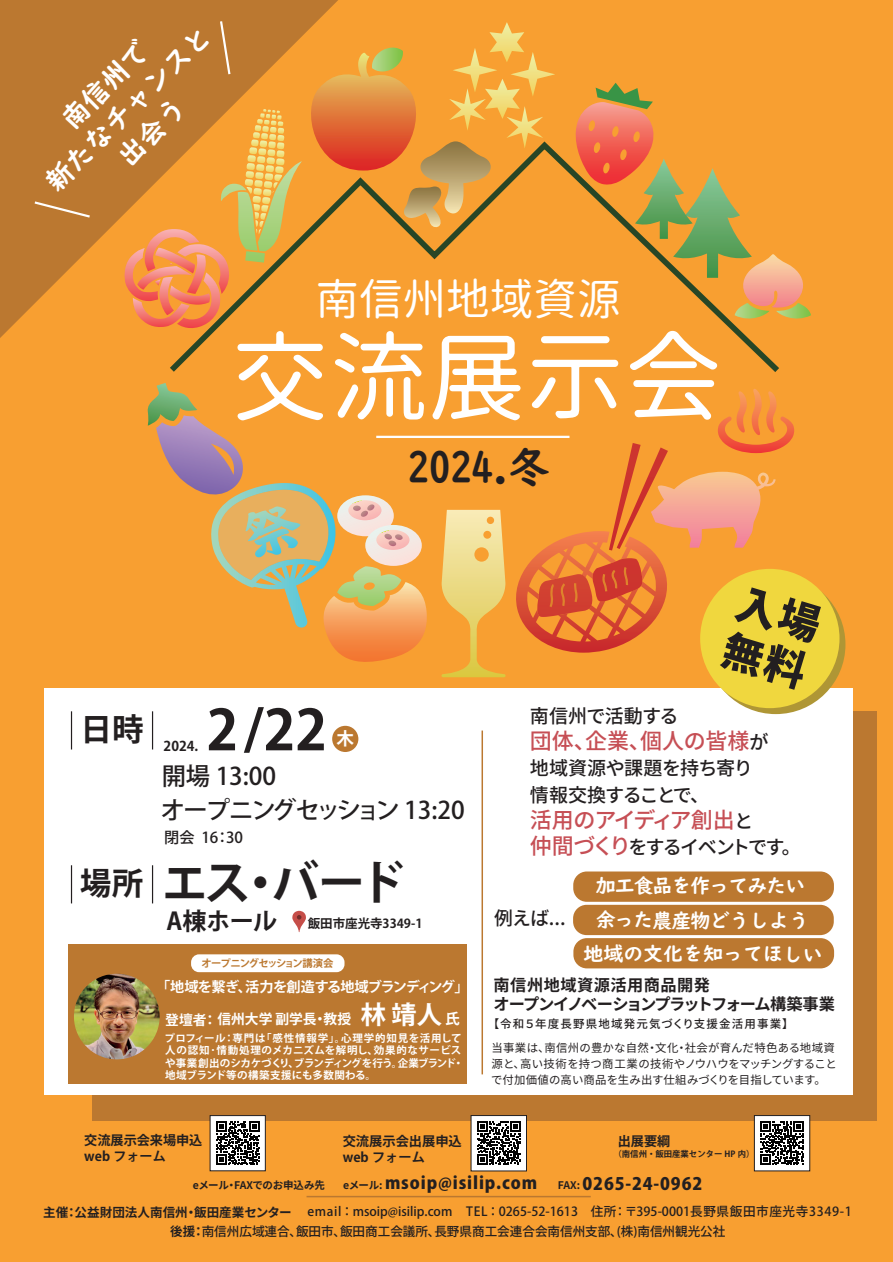
<style>
.page{position:relative;width:893px;height:1262px;background:#fff}
.page>*{position:absolute;margin:0;border:0;box-sizing:border-box;transform-origin:0 0}
.t1{font:98.25px "Honoka Maru Gothic";color:#fff}
.t2{font:700 55.2px "Koz Go Pr 6 N";color:#231f20}
.t3{font:700 46.65px "Koz Go Pr 6 N";color:#231f20}
.t4{font:43.5px "Honoka Maru Gothic";color:#fff}
.t5{font:42.45px "UD Digi Kyokasho N B";color:#231f20}
.t6{font:900 41.55px/48.4px "Noto Sans CJ Kjp";color:#231f20}
.t7{font:700 31.65px "Source Han Sans JP";color:#231f20}
.t8{font:27.45px/33px "UD Digi Kyokasho NP B";color:#fff;text-align:center}
.t9{font:500 24.3px/33.3px "Koz Go Pr 6 N";letter-spacing:-.06em;color:#231f20}
.t10{font:700 24.15px "Koz Go Pr 6 N";letter-spacing:-.025em;color:#231f20}
.t11{font:500 22.05px "Source Han Sans JP";letter-spacing:-.015em;color:#c64f55}
.t12{font:500 22.05px "Source Han Sans JP";letter-spacing:-.055em;color:#c64f55}
.t13{font:19.95px/34.3px "UD Digi Kyokasho NP B";letter-spacing:-.05em;color:#fff}
.t14{font:19.95px "UD Digi Kyokasho NP B";letter-spacing:-.005em;color:#fff}
.t15{font:500 19.05px/26.2px "Source Han Sans JP";letter-spacing:-.03em;color:#231f20}
.t16{font:500 19.05px "Source Han Sans JP";letter-spacing:-.095em;color:#231f20}
.t17{font:500 19.05px "Source Han Sans JP";letter-spacing:-.05em;color:#231f20}
.t18{font:500 18.75px "Source Han Sans JP";color:#231f20}
.t19{font:700 17.55px "Source Han Sans JP";color:#fff}
.t20{font:800 16.95px "Koz Go Pro";letter-spacing:.05em;color:#231f20}
.t21{font:700 16.2px/19.4px "Source Han Sans JP";letter-spacing:-.045em;color:#231f20}
.t22{font:500 15.15px "Koz Go Pr 6 N";color:#231f20}
.t23{font:700 14.1px "Koz Go Pr 6 N";letter-spacing:-.04em;color:#fff}
.t24{font:700 13.8px "Koz Go Pr 6 N";color:#fff}
.t25{font:700 13.5px "Koz Go Pr 6 N";color:#231f20}
.t26{font:700 13.2px/15.8px "Koz Go Pr 6 N";letter-spacing:-.005em;color:#231f20}
.t27{font:700 13.05px/15.8px "Koz Go Pr 6 N";letter-spacing:-.005em;color:#231f20}
.t28{font:500 12.6px "Koz Go Pr 6 N";color:#231f20}
.t29{font:700 12.6px "Source Han Sans JP";color:#231f20}
.t30{font:700 12.45px "Koz Go Pr 6 N";color:#231f20}
.t31{font:500 11.55px "Source Han Sans JP";letter-spacing:.1em;color:#231f20}
.t32{font:11.4px/16px "Source Han Sans JP";letter-spacing:.015em;color:#231f20}
.t33{font:700 10.5px/12.6px "Koz Go Pr 6 N";letter-spacing:.03em;color:#fff}
.t34{font:700 10.5px "Source Han Sans JP";letter-spacing:-.025em;color:#231f20}
.t35{font:700 10.35px "Koz Go Pr 6 N";letter-spacing:-.09em;color:#bb7830}
.t36{font:700 8.4px "Koz Go Pr 6 N";color:#231f20}
.s1{font-family:"Source Han Sans JP";font-size:31.65px}
.s2{font-size:25.2px}
.s3{font-size:14.7px}
.s4{font-size:19.05px;color:#231f20}
.s5{font-size:22.05px;color:#c64f55}
.s6{font-family:"Source Han Sans JP";font-weight:700;font-size:10.5px}
.s7{font-family:"Source Han Sans JP";font-weight:700}
</style>
<div class="page">
<div style="left:0;top:0;width:892px;height:1261px;background:#f89f31"></div>
<div style="left:93px;top:711px;width:783px;height:410px;background:#bb7830"></div>
<div style="left:45px;top:688px;width:807px;height:406px;background:#fff"></div>
<svg style="left:0;top:0;width:338px;height:338px;fill:#bb7830"></svg>
<svg style="left:32px;top:200px;width:60px;height:19px"></svg>
<div style="left:705px;top:575px;width:140px;height:139px;background:#af9635;border-radius:50%"></div>
<div style="left:699px;top:569px;width:140px;height:139px;background:#f0d73e;border-radius:50%"></div>
<div style="left:573px;top:871px;width:260px;height:30px;background:#bb7830;border-radius:13px"></div>
<div style="left:573px;top:904px;width:260px;height:31px;background:#bb7830;border-radius:13px"></div>
<div style="left:573px;top:938px;width:260px;height:30px;background:#bb7830;border-radius:13px"></div>
<div style="left:332px;top:725px;width:26px;height:27px;background:#bb7830;border-radius:50%"></div>
<hr style="left:71px;top:711px;width:1px;height:38px;background:#231f20">
<hr style="left:152px;top:711px;width:1px;height:38px;background:#231f20">
<hr style="left:71px;top:865px;width:1px;height:38px;background:#231f20">
<hr style="left:152px;top:865px;width:1px;height:38px;background:#231f20">
<hr style="left:481px;top:730px;width:2px;height:344px;background:#bb7830">
<svg style="left:292px;top:910px;width:14px;height:22px"></svg>
<div style="left:68px;top:944px;width:399px;height:139px;background:#bb7830"></div>
<div style="left:191px;top:954px;width:153px;height:18px;background:#fff;border-radius:8px"></div>
<img style="left:74px;top:973px;width:85px;height:86px;border-radius:42px">
<svg style="left:513px;top:389px;width:280px;height:263px"></svg>
<svg style="left:441px;top:510px;width:64px;height:167px"></svg>
<svg style="left:164px;top:151px;width:615px;height:221px"></svg>
<hr style="left:376px;top:436px;width:193px;height:2px;background:#fff">
<svg style="left:123px;top:19px;width:432px;height:312px"></svg>
<svg style="left:147px;top:383px;width:283px;height:279px"></svg>
<svg style="left:574px;top:83px;width:236px;height:240px"></svg>
<hr style="left:306px;top:1195px;width:284px;height:2px;background:#bb7830">
<div style="left:753px;top:1115px;width:56px;height:56px;background:#fff;border:1px solid #231f20"></div>
<svg style="left:760px;top:1121px;width:43px;height:43px"></svg>
<div style="left:470px;top:1115px;width:56px;height:56px;background:#fff"></div>
<svg style="left:477px;top:1121px;width:43px;height:43px"></svg>
<div style="left:210px;top:1115px;width:55px;height:56px;background:#fff"></div>
<svg style="left:216px;top:1121px;width:43px;height:43px"></svg>
<h3 class="t8" style="left:16px;top:151px;width:222px;rotate:-45deg">南信州で<br>新たなチャンスと出会う</h3>
<h3 class="t4" style="left:315px;top:267px;width:306px">南信州地域資源</h3>
<h1 class="t1" style="left:231px;top:306px;width:492px">交流展示会</h1>
<h3 class="t5" style="left:408px;top:442px;width:144px">2024.冬</h3>
<h3 class="t6" style="left:743px;top:579px;width:87px;rotate:17deg">入場無料</h3>
<h3 class="t7" style="left:80px;top:711px;width:65px">日時</h3>
<p class="t25" style="left:163px;top:738px;width:36px">2024.</p>
<h2 class="t2" style="left:206px;top:699px;width:122px">2/22</h2>
<h3 class="t19" style="left:336px;top:729px;width:19px">木</h3>
<h3 class="t9" style="left:161px;top:760px;width:305px">開場 13:00<br>オープニングセッション 13:20</h3>
<p class="t22" style="left:164px;top:829px;width:80px">閉会 16：30</p>
<h3 class="t3" style="left:80px;top:856px;width:326px"><span class="s1">場所</span>エス・バード</h3>
<h3 class="t10" style="left:166px;top:907px;width:112px">A棟ホール</h3>
<p class="t30" style="left:307px;top:916px;width:116px">飯田市座光寺3349-1</p>
<p class="t35" style="left:201px;top:957px;width:133px">オープニングセッション講演会</p>
<p class="t24" style="left:165px;top:1011px;width:296px">登壇者：信州大学 副学長・教授 <span class="s2">林 靖人</span> <span class="s3">氏</span></p>
<p class="t23" style="left:156px;top:978px;width:314px">「地域を繋ぎ、活力を創造する地域ブランディング」</p>
<p class="t33" style="left:164px;top:1031px;width:300px">プロフィール：専門は「感性情報学」。心理学的知見を活用して人の認知･情動処理のメカニズムを解明し、効果的なサービスや事業創出のシカケづくり、ブランディングを行う。企業ブランド・地域ブランド等の構築支援にも多数関わる。</p>
<h3 class="t17" style="left:529px;top:705px;width:150px">南信州で活動する</h3>
<h3 class="t11" style="left:529px;top:728px;width:240px">団体、企業、個人の皆様<span class="s4">が</span></h3>
<h3 class="t15" style="left:529px;top:755px;width:224px">地域資源や課題を持ち寄り情報交換することで、</h3>
<h3 class="t12" style="left:529px;top:807px;width:225px">活用のアイディア創出<span class="s4">と</span></h3>
<h3 class="t16" style="left:529px;top:836px;width:272px"><span class="s5">仲間づくり</span>をするイベントです。</h3>
<h3 class="t18" style="left:494px;top:907px;width:73px">例えば...</h3>
<h3 class="t13" style="left:595px;top:868px;width:215px">加工食品を作ってみたい余った農産物どうしよう</h3>
<h3 class="t14" style="left:583px;top:942px;width:241px">地域の文化を知ってほしい</h3>
<p class="t21" style="left:493px;top:975px;width:343px">南信州地域資源活用商品開発<br>オープンイノベーションプラットフォーム構築事業</p>
<p class="t31" style="left:487px;top:1016px;width:307px">【令和５年度長野県地域発元気づくり支援金活用事業】</p>
<p class="t32" style="left:491px;top:1039px;width:347px">当事業は、南信州の豊かな自然・文化・社会が育んだ特色ある地域資源と、高い技術を持つ商工業の技術やノウハウをマッチングすることで付加価値の高い商品を生み出す仕組みづくりを目指しています。</p>
<p class="t27" style="left:84px;top:1132px;width:120px">交流展示会来場申込web フォーム</p>
<p class="t26" style="left:342px;top:1133px;width:121px">交流展示会出展申込web フォーム</p>
<p class="t26" style="left:617px;top:1133px;width:54px">出展要綱</p>
<p class="t36" style="left:613px;top:1149px;width:142px">（南信州・飯田産業センター HP 内）</p>
<p class="t34" style="left:193px;top:1179px;width:134px">eメール・FAXでのお申込み先</p>
<h3 class="t20" style="left:343px;top:1172px;width:360px"><span class="s6">eメール:</span> msoip@isilip.com <span class="s6">FAX:</span> 0265-24-0962</h3>
<p class="t29" style="left:43px;top:1205px;width:250px">主催：公益財団法人南信州・飯田産業センター</p>
<p class="t28" style="left:307px;top:1204px;width:545px">email：msoip@isilip.com TEL：0265-52-1613　住所：〒395-0001長野県飯田市座光寺3349-1</p>
<p class="t28" style="left:170px;top:1224px;width:556px"><span class="s7">後援：</span>南信州広域連合、飯田市、飯田商工会議所、長野県商工会連合会南信州支部、(株)南信州観光公社</p>
</div>
